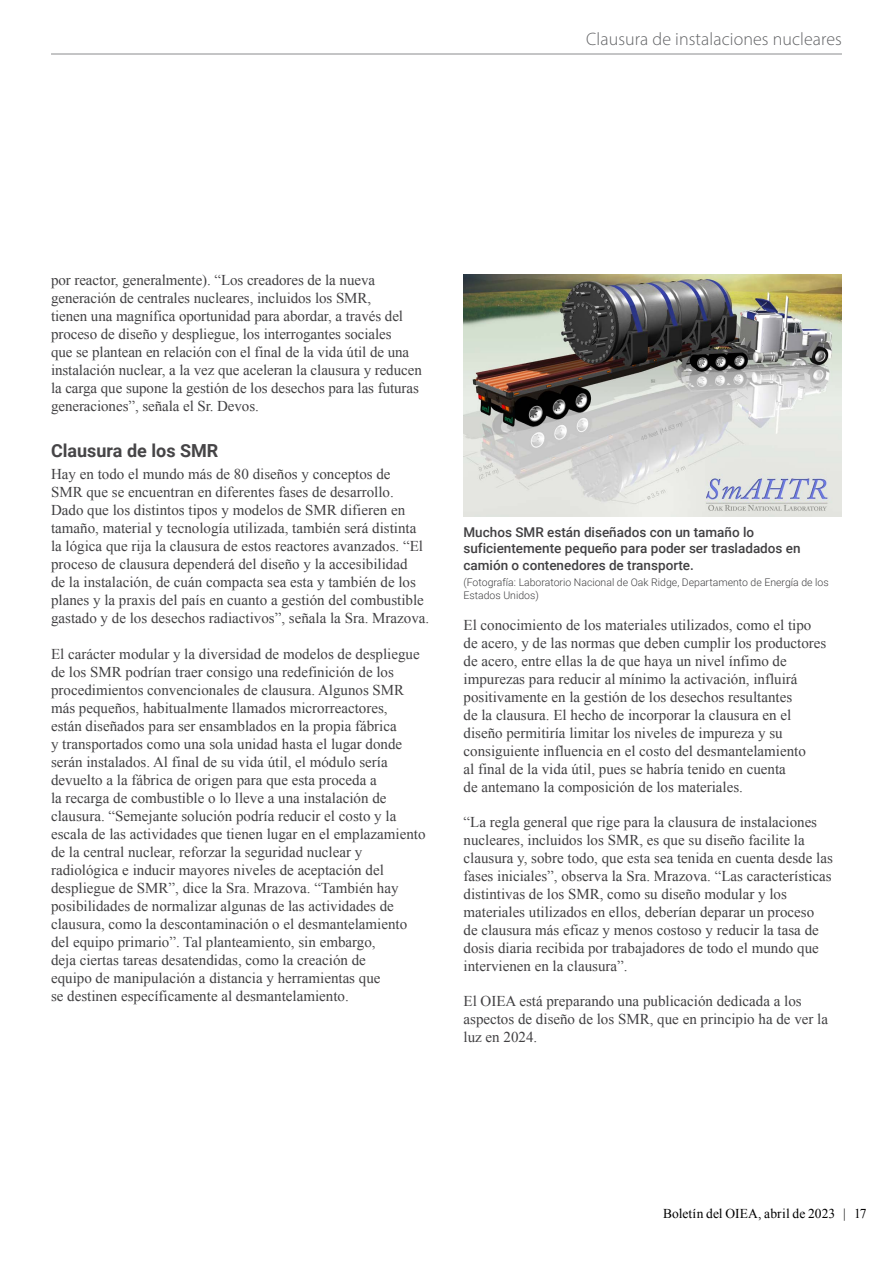
<style>
.page{position:relative;width:893px;height:1263px;background:#fff}
.page>*{position:absolute;margin:0;border:0;box-sizing:border-box;transform-origin:0 0}
.t1{font:300 18px "Myriad Pro";letter-spacing:.005em;color:#636466}
.t2{font:700 18px "Roboto";color:#464547}
.t3{font:15px/18px "Times New Roman";color:#414042}
.t4{font:500 13.5px/16.2px "Roboto";color:#414042}
.t5{font:13.5px "Times New Roman";letter-spacing:.005em;color:#000}
.t6{font:300 10.5px/12.6px "Roboto";color:#414042}
</style>
<div class="page">
<img style="left:463px;top:274px;width:379px;height:242px">
<hr style="left:51px;top:54px;width:791px;height:1px;background:#636466">
<p class="t1" style="left:586px;top:28px;width:257px">Clausura de instalaciones nucleares</p>
<p class="t3" style="left:51px;top:270px;width:372px">por reactor, generalmente). “Los creadores de la nueva generación de centrales nucleares, incluidos los SMR,<br>tienen una magnífica oportunidad para abordar, a través del proceso de diseño y despliegue, los interrogantes sociales<br>que se plantean en relación con el final de la vida útil de una instalación nuclear, a la vez que aceleran la clausura y reducen la carga que supone la gestión de los desechos para las futuras generaciones”, señala el Sr. Devos.</p>
<p class="t2" style="left:51px;top:438px;width:169px">Clausura de los SMR</p>
<p class="t3" style="left:51px;top:465px;width:380px">Hay en todo el mundo más de 80 diseños y conceptos de<br>SMR que se encuentran en diferentes fases de desarrollo.<br>Dado que los distintos tipos y modelos de SMR difieren en tamaño, material y tecnología utilizada, también será distinta la lógica que rija la clausura de estos reactores avanzados. “El proceso de clausura dependerá del diseño y la accesibilidad<br>de la instalación, de cuán compacta sea esta y también de los planes y la praxis del país en cuanto a gestión del combustible gastado y de los desechos radiactivos”, señala la Sra. Mrazova.</p>
<p class="t3" style="left:51px;top:644px;width:376px">El carácter modular y la diversidad de modelos de despliegue de los SMR podrían traer consigo una redefinición de los procedimientos convencionales de clausura. Algunos SMR más pequeños, habitualmente llamados microrreactores,<br>están diseñados para ser ensamblados en la propia fábrica<br>y transportados como una sola unidad hasta el lugar donde serán instalados. Al final de su vida útil, el módulo sería devuelto a la fábrica de origen para que esta proceda a<br>la recarga de combustible o lo lleve a una instalación de clausura. “Semejante solución podría reducir el costo y la escala de las actividades que tienen lugar en el emplazamiento de la central nuclear, reforzar la seguridad nuclear y radiológica e inducir mayores niveles de aceptación del despliegue de SMR”, dice la Sra. Mrazova. “También hay posibilidades de normalizar algunas de las actividades de clausura, como la descontaminación o el desmantelamiento del equipo primario”. Tal planteamiento, sin embargo,<br>deja ciertas tareas desatendidas, como la creación de<br>equipo de manipulación a distancia y herramientas que<br>se destinen específicamente al desmantelamiento.</p>
<p class="t4" style="left:463px;top:524px;width:339px">Muchos SMR están diseñados con un tamaño lo suficientemente pequeño para poder ser trasladados en camión o contenedores de transporte.</p>
<p class="t6" style="left:463px;top:576px;width:367px">(Fotografía: Laboratorio Nacional de Oak Ridge, Departamento de Energía de los<br>Estados Unidos)</p>
<p class="t3" style="left:463px;top:615px;width:364px">El conocimiento de los materiales utilizados, como el tipo de acero, y de las normas que deben cumplir los productores de acero, entre ellas la de que haya un nivel ínfimo de impurezas para reducir al mínimo la activación, influirá positivamente en la gestión de los desechos resultantes<br>de la clausura. El hecho de incorporar la clausura en el diseño permitiría limitar los niveles de impureza y su consiguiente influencia en el costo del desmantelamiento<br>al final de la vida útil, pues se habría tenido en cuenta<br>de antemano la composición de los materiales.</p>
<p class="t3" style="left:463px;top:812px;width:371px">“La regla general que rige para la clausura de instalaciones nucleares, incluidos los SMR, es que su diseño facilite la clausura y, sobre todo, que esta sea tenida en cuenta desde las fases iniciales”, observa la Sra. Mrazova. “Las características distintivas de los SMR, como su diseño modular y los materiales utilizados en ellos, deberían deparar un proceso<br>de clausura más eficaz y menos costoso y reducir la tasa de dosis diaria recibida por trabajadores de todo el mundo que intervienen en la clausura”.</p>
<p class="t3" style="left:463px;top:991px;width:366px">El OIEA está preparando una publicación dedicada a los aspectos de diseño de los SMR, que en principio ha de ver la luz en 2024.</p>
<p class="t5" style="left:663px;top:1205px;width:205px">Boletín del OIEA, abril de 2023 | 17</p>
</div>
